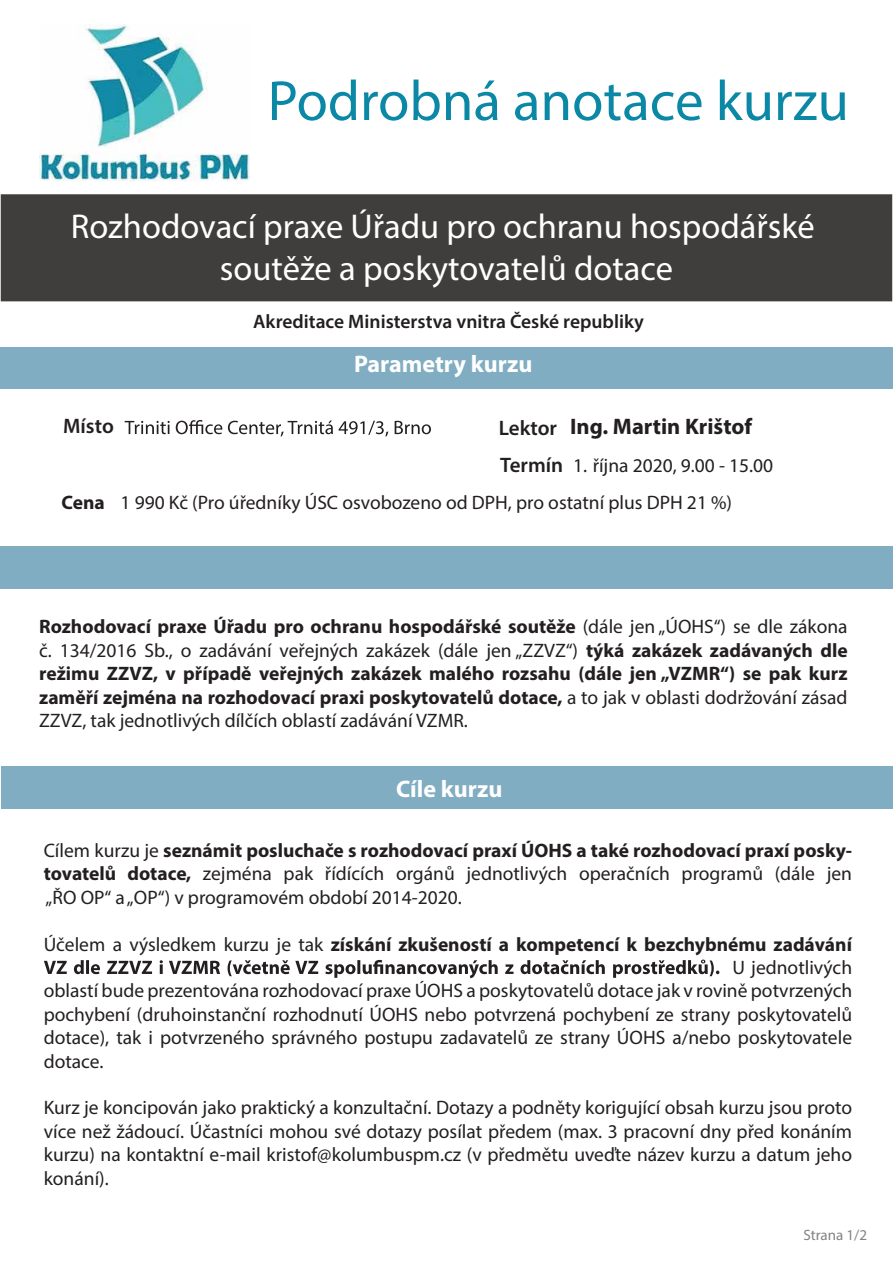
<style>
.page{position:relative;width:893px;height:1263px;background:#fff}
.page>*{position:absolute;margin:0;border:0;box-sizing:border-box;transform-origin:0 0}
.t1{font:57px "Myriad Pro";color:#0a88a5}
.t2{font:34.5px/41.4px "Myriad Pro";color:#fff;text-align:center}
.t3{font:700 24px "Myriad Pro";color:#fff}
.t4{font:700 22.5px "Myriad Pro";color:#231f20}
.t5{font:600 21px "Myriad Pro";color:#231f20}
.t6{font:19.5px/23.4px "Myriad Pro";color:#231f20;text-align:justify}
.t7{font:700 19.5px/23.4px "Myriad Pro";color:#231f20;text-align:justify}
.t8{font:600 19.5px "Myriad Pro";color:#231f20}
.t9{font:15px "Myriad Pro";color:#808285}
.s1{font-weight:600;font-size:21px}
.s2{font-weight:700}
.s3{font-weight:400}
</style>
<div class="page">
<div style="left:1px;top:194px;width:891px;height:107px;background:#403e3d"></div>
<div style="left:0;top:347px;width:893px;height:41px;background:#80adc2"></div>
<svg style="left:44px;top:959px;width:675px;height:19px"></svg>
<div style="left:0;top:546px;width:893px;height:42px;background:#80adc2"></div>
<div style="left:1px;top:766px;width:892px;height:42px;background:#80adc2"></div>
<img style="left:39px;top:24px;width:211px;height:157px">
<svg style="left:125px;top:420px;width:306px;height:16px"></svg>
<h1 class="t1" style="left:268px;top:66px;width:583px">Podrobná anotace kurzu</h1>
<h2 class="t2" style="left:71px;top:206px;width:745px">Rozhodovací praxe Úřadu pro ochranu hospodářské soutěže a poskytovatelů dotace</h2>
<p class="t8" style="left:253px;top:309px;width:392px">Akreditace Ministerstva vnitra České republiky</p>
<p class="t3" style="left:354px;top:348px;width:180px">Parametry kurzu</p>
<p class="t5" style="left:63px;top:412px;width:52px">Místo</p>
<p class="t4" style="left:499px;top:411px;width:255px"><span class="s1">Lektor</span> Ing. Martin Krištof</p>
<p class="t6" style="left:500px;top:454px;width:274px"><span class="s1">Termín</span> 1. října 2020, 9.00 - 15.00</p>
<p class="t6" style="left:62px;top:490px;width:672px"><span class="s2">Cena</span> 1 990 Kč (Pro úředníky ÚSC osvobozeno od DPH, pro ostatní plus DPH 21 %)</p>
<p class="t7" style="left:39px;top:614px;width:810px">Rozhodovací praxe Úřadu pro ochranu hospodářské soutěže <span class="s3">(dále jen „ÚOHS“) se dle zákona č. 134/2016 Sb., o zadávání veřejných zakázek (dále jen „ZZVZ“)</span> týká zakázek zadávaných dle režimu ZZVZ, v případě veřejných zakázek malého rozsahu (dále jen „VZMR“) se pak kurz zaměří zejména na rozhodovací praxi poskytovatelů dotace, <span class="s3">a to jak v oblasti dodržování zásad ZZVZ, tak jednotlivých dílčích oblastí zadávání VZMR.</span></p>
<p class="t3" style="left:396px;top:773px;width:108px">Cíle kurzu</p>
<p class="t6" style="left:44px;top:838px;width:810px">Cílem kurzu je <span class="s2">seznámit posluchače s rozhodovací praxí ÚOHS a také rozhodovací praxí posky&shy;tovatelů dotace,</span> zejména pak řídících orgánů jednotlivých operačních programů (dále jen „ŘO OP“ a„OP“) v programovém období 2014-2020.</p>
<p class="t7" style="left:44px;top:932px;width:810px"><span class="s3">Účelem a výsledkem kurzu je tak</span> získání zkušeností a kompetencí k bezchybnému zadávání</p>
<p class="t6" style="left:732px;top:955px;width:121px">U jednotlivých</p>
<p class="t6" style="left:44px;top:979px;width:810px">oblastí bude prezentována rozhodovací praxe ÚOHS a poskytovatelů dotace jak v rovině potvrzených</p>
<p class="t6" style="left:44px;top:1002px;width:810px">pochybení (druhoinstanční rozhodnutí ÚOHS nebo potvrzená pochybení ze strany poskytovatelů</p>
<p class="t6" style="left:44px;top:1026px;width:810px">dotace), tak i potvrzeného správného postupu zadavatelů ze strany ÚOHS a/nebo poskytovatele</p>
<p class="t6" style="left:44px;top:1049px;width:61px">dotace.</p>
<p class="t6" style="left:44px;top:1096px;width:810px">Kurz je koncipován jako praktický a konzultační. Dotazy a podněty korigující obsah kurzu jsou proto více než žádoucí. Účastníci mohou své dotazy posílat předem (max. 3 pracovní dny před konáním kurzu) na kontaktní e-mail kristof@kolumbuspm.cz (v předmětu uveďte název kurzu a datum jeho konání).</p>
<p class="t9" style="left:803px;top:1225px;width:65px">Strana 1/2</p>
</div>
